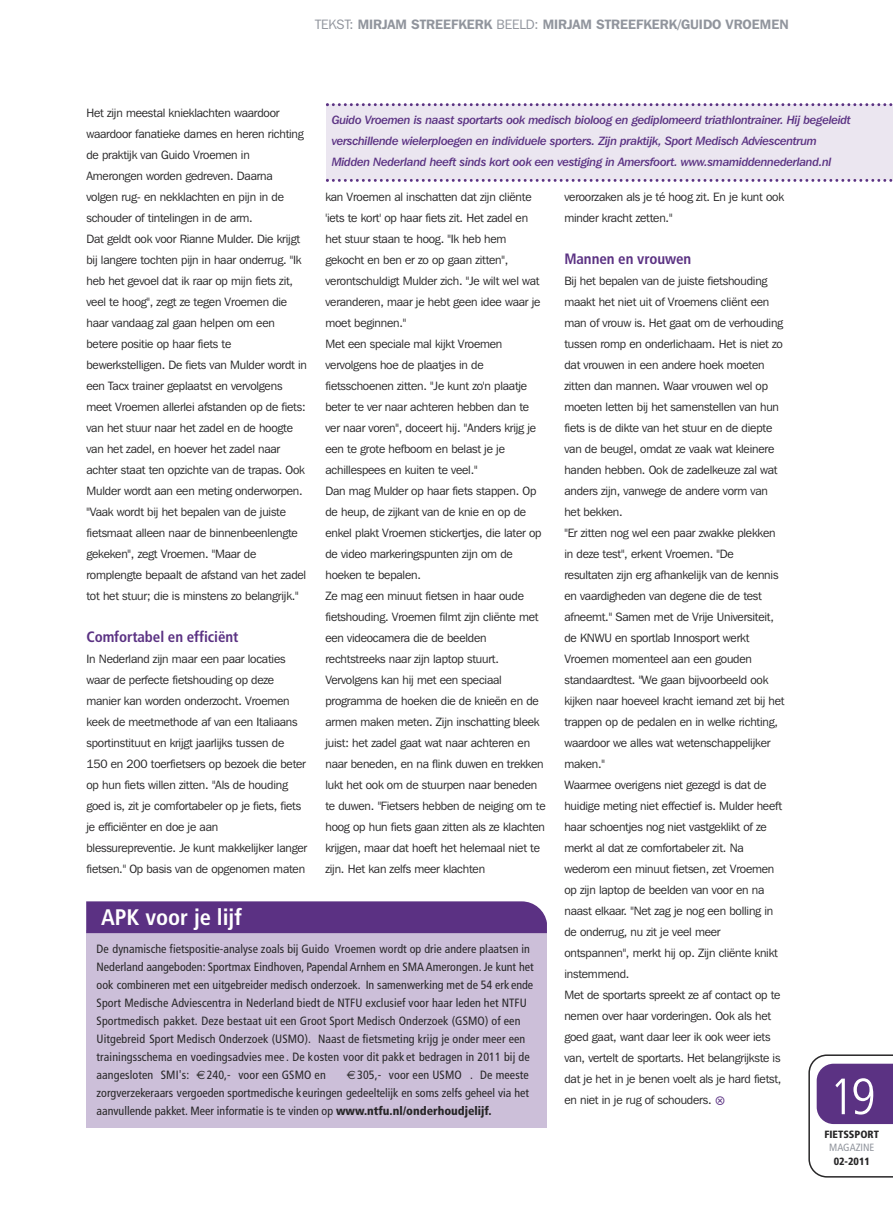
<style>
.page{position:relative;width:893px;height:1212px;background:#fff}
.page>*{position:absolute;margin:0;border:0;box-sizing:border-box;transform-origin:0 0}
.t1{font:300 condensed 51px "Frutiger";color:#fff}
.t2{font:700 condensed 22.5px "Frutiger";color:#fff}
.t3{font:700 condensed 15px "Frutiger";letter-spacing:-.005em;color:#5b3283}
.t4{font:600 13.5px "Franklin Gothic IT Cby BT";color:#91959d}
.t5{font:12px/21px "Franklin Gothic IT Cby BT";letter-spacing:-.015em;color:#272627}
.t6{font:condensed 12px/18px "Frutiger";letter-spacing:.005em;color:#272627}
.t7{font:12px/21px "Franklin Gothic IT Cby BT Med Ital";letter-spacing:-.02em;color:#5b3283}
.t8{font:900 condensed 10.5px "Frutiger";color:#272627}
.t9{font:condensed 10.5px "Frutiger";color:#91959d}
.s1{font-weight:400}
.s2{font-family:"Euro Sans";font-stretch:normal}
.s3{font-weight:900}
</style>
<div class="page">
<div style="left:326px;top:104px;width:567px;height:76px;background:#ebe6f0"></div>
<svg style="left:326px;top:103px;width:567px;height:3px"></svg>
<svg style="left:326px;top:179px;width:567px;height:3px"></svg>
<svg style="left:808px;top:1054px;width:85px;height:123px"></svg>
<div style="left:86px;top:930px;width:461px;height:197px;background:#ccbfd9"></div>
<div style="left:86px;top:901px;width:461px;height:32px;background:#5b3183"></div>
<p class="t4" style="left:315px;top:15px;width:475px"><span class="s1">TEKST:</span> MIRJAM STREEFKERK <span class="s1">BEELD:</span> MIRJAM STREEFKERK/GUIDO VROEMEN</p>
<p class="t5" style="left:86px;top:102px;width:222px">Het zijn meestal knieklachten waardoor waardoor fanatieke dames en heren richting de praktijk van Guido Vroemen in Amerongen worden gedreven. Daarna volgen rug- en nekklachten en pijn in de schouder of tintelingen in de arm.<br>Dat geldt ook voor Rianne Mulder. Die krijgt bij langere tochten pijn in haar onderrug. "Ik heb het gevoel dat ik raar op mijn fiets zit, veel te hoog", zegt ze tegen Vroemen die haar vandaag zal gaan helpen om een betere positie op haar fiets te bewerkstelligen. De fiets van Mulder wordt in een Tacx trainer geplaatst en vervolgens meet Vroemen allerlei afstanden op de fiets: van het stuur naar het zadel en de hoogte van het zadel, en hoever het zadel naar achter staat ten opzichte van de trapas. Ook Mulder wordt aan een meting onderworpen. "Vaak wordt bij het bepalen van de juiste fietsmaat alleen naar de binnenbeenlengte gekeken", zegt Vroemen. "Maar de romplengte bepaalt de afstand van het zadel tot het stuur; die is minstens zo belangrijk."</p>
<p class="t3" style="left:86px;top:631px;width:154px">Comfortabel en efficiënt</p>
<p class="t5" style="left:86px;top:648px;width:222px">In Nederland zijn maar een paar locaties waar de perfecte fietshouding op deze manier kan worden onderzocht. Vroemen keek de meetmethode af van een Italiaans sportinstituut en krijgt jaarlijks tussen de 150 en 200 toerfietsers op bezoek die beter op hun fiets willen zitten. "Als de houding goed is, zit je comfortabeler op je fiets, fiets je efficiënter en doe je aan blessurepreventie. Je kunt makkelijker langer fietsen." Op basis van de opgenomen maten</p>
<p class="t7" style="left:332px;top:110px;width:521px">Guido Vroemen is naast sportarts ook medisch bioloog en gediplomeerd triathlontrainer. Hij begeleidt verschillende wielerploegen en individuele sporters. Zijn praktijk, Sport Medisch Adviescentrum<br>Midden Nederland heeft sinds kort ook een vestiging in Amersfoort. www.smamiddennederland.nl</p>
<p class="t5" style="left:325px;top:186px;width:222px">kan Vroemen al inschatten dat zijn cliënte 'iets te kort' op haar fiets zit. Het zadel en het stuur staan te hoog. "Ik heb hem gekocht en ben er zo op gaan zitten", verontschuldigt Mulder zich. "Je wilt wel wat veranderen, maar je hebt geen idee waar je moet beginnen."<br>Met een speciale mal kijkt Vroemen vervolgens hoe de plaatjes in de fietsschoenen zitten. "Je kunt zo'n plaatje beter te ver naar achteren hebben dan te ver naar voren", doceert hij. "Anders krijg je een te grote hefboom en belast je je achillespees en kuiten te veel."<br>Dan mag Mulder op haar fiets stappen. Op de heup, de zijkant van de knie en op de enkel plakt Vroemen stickertjes, die later op de video markeringspunten zijn om de hoeken te bepalen.<br>Ze mag een minuut fietsen in haar oude fietshouding. Vroemen filmt zijn cliënte met een videocamera die de beelden rechtstreeks naar zijn laptop stuurt.<br>Vervolgens kan hij met een speciaal programma de hoeken die de knieën en de armen maken meten. Zijn inschatting bleek juist: het zadel gaat wat naar achteren en naar beneden, en na flink duwen en trekken lukt het ook om de stuurpen naar beneden te duwen. "Fietsers hebben de neiging om te hoog op hun fiets gaan zitten als ze klachten krijgen, maar dat hoeft het helemaal niet te zijn. Het kan zelfs meer klachten</p>
<p class="t5" style="left:564px;top:186px;width:221px">veroorzaken als je té hoog zit. En je kunt ook minder kracht zetten."</p>
<p class="t3" style="left:564px;top:253px;width:128px">Mannen en vrouwen</p>
<p class="t5" style="left:564px;top:270px;width:222px">Bij het bepalen van de juiste fietshouding maakt het niet uit of Vroemens cliënt een man of vrouw is. Het gaat om de verhouding tussen romp en onderlichaam. Het is niet zo dat vrouwen in een andere hoek moeten zitten dan mannen. Waar vrouwen wel op moeten letten bij het samenstellen van hun fiets is de dikte van het stuur en de diepte van de beugel, omdat ze vaak wat kleinere handen hebben. Ook de zadelkeuze zal wat anders zijn, vanwege de andere vorm van het bekken.<br>"Er zitten nog wel een paar zwakke plekken in deze test", erkent Vroemen. "De resultaten zijn erg afhankelijk van de kennis en vaardigheden van degene die de test afneemt." Samen met de Vrije Universiteit, de KNWU en sportlab Innosport werkt Vroemen momenteel aan een gouden standaardtest. "We gaan bijvoorbeeld ook kijken naar hoeveel kracht iemand zet bij het trappen op de pedalen en in welke richting, waardoor we alles wat wetenschappelijker maken."<br>Waarmee overigens niet gezegd is dat de huidige meting niet effectief is. Mulder heeft haar schoentjes nog niet vastgeklikt of ze merkt al dat ze comfortabeler zit. Na wederom een minuut fietsen, zet Vroemen op zijn laptop de beelden van voor en na naast elkaar. "Net zag je nog een bolling in de onderrug, nu zit je veel meer ontspannen", merkt hij op. Zijn cliënte knikt instemmend.<br>Met de sportarts spreekt ze af contact op te nemen over haar vorderingen. Ook als het goed gaat, want daar leer ik ook weer iets van, vertelt de sportarts. Het belangrijkste is dat je het in je benen voelt als je hard fietst, en niet in je rug of schouders.</p>
<h2 class="t2" style="left:101px;top:908px;width:142px">APK voor je lijf</h2>
<p class="t6" style="left:97px;top:940px;width:439px">De dynamische fietspositie-analyse zoals bij Guido Vroemen wordt op drie andere plaatsen in Nederland aangeboden: Sportmax Eindhoven, Papendal Arnhem en SMA Amerongen. Je kunt het ook combineren met een uitgebreider medisch onderzoek. In samenwerking met de 54 erk ende Sport Medische Adviescentra in Nederland biedt de NTFU exclusief voor haar leden het NTFU Sportmedisch pakket. Deze bestaat uit een Groot Sport Medisch Onderzoek (GSMO) of een Uitgebreid Sport Medisch Onderzoek (USMO). Naast de fietsmeting krijg je onder meer een trainingsschema en voedingsadvies mee . De kosten voor dit pakk et bedragen in 2011 bij de aangesloten SMI's: <span class="s2">€</span>240,- voor een GSMO en</p>
<p class="t6" style="left:97px;top:1066px;width:434px;text-align:justify;text-indent:250px"><span class="s2">€</span>305,- voor een USMO . De meeste zorgverzekeraars vergoeden sportmedische keuringen gedeeltelijk en soms zelfs geheel via het aanvullende pakket. Meer informatie is te vinden op <span class="s3">www.ntfu.nl/onderhoudjelijf.</span></p>
<h1 class="t1" style="left:829px;top:1076px;width:48px">19</h1>
<p class="t8" style="left:824px;top:1130px;width:56px">FIETSSPORT</p>
<p class="t9" style="left:829px;top:1141px;width:47px">MAGAZINE</p>
<p class="t8" style="left:834px;top:1157px;width:38px">02-2011</p>
</div>
